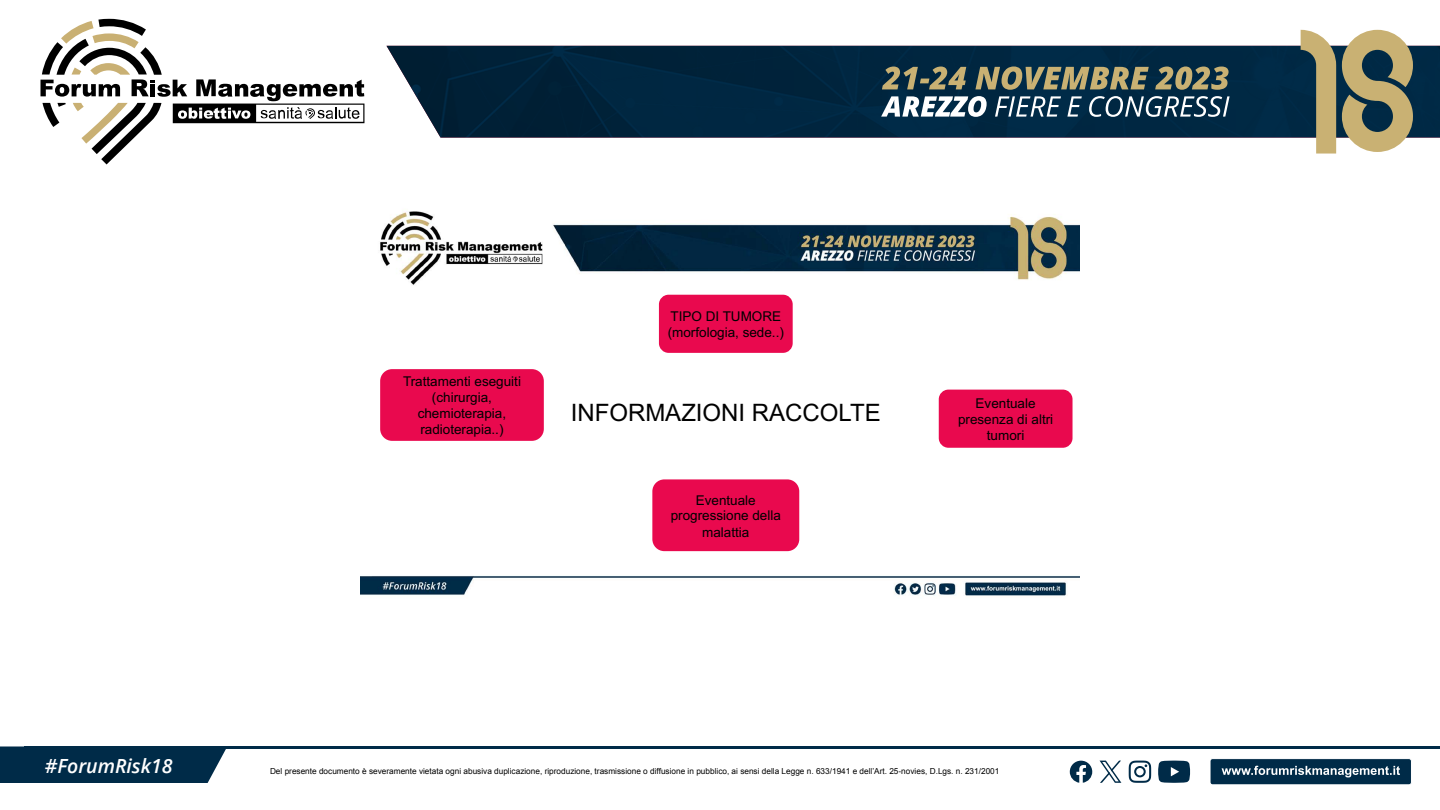
<style>
.page{position:relative;width:1440px;height:810px;background:#fff}
.page>*{position:absolute;margin:0;border:0;box-sizing:border-box;transform-origin:0 0}
.t1{font:24px "Arial";color:#000}
.t2{font:italic 600 19.5px "Open Sans";color:#fff}
.t3{font:13.5px/16.1px "Arial";color:#000;text-align:center}
.t4{font:8.25px "Arial";color:#000}
</style>
<div class="page">
<div style="left:0;top:746px;width:226px;height:37px;background:#002b48"></div>
<div style="left:1210px;top:759px;width:201px;height:26px;background:#002b48;border-radius:3px"></div>
<div style="left:1210px;top:758px;width:202px;height:27px;border:1px solid #fff;border-radius:3px"></div>
<svg style="left:1222px;top:766px;width:178px;height:11px"></svg>
<hr style="left:24px;top:746px;width:1416px;height:3px;background:#002b48">
<img style="left:386px;top:46px;width:1054px;height:92px">
<svg style="left:1342px;top:30px;width:71px;height:122px;background:#9a9575"></svg>
<svg style="left:1301px;top:30px;width:35px;height:124px;background:#929074"></svg>
<svg style="left:40px;top:19px;width:324px;height:145px"></svg>
<svg style="left:881px;top:96px;width:349px;height:21px"></svg>
<svg style="left:882px;top:66px;width:347px;height:24px;background:#656c5b"></svg>
<svg style="left:1129px;top:761px;width:22px;height:22px"></svg>
<svg style="left:1158px;top:761px;width:32px;height:22px"></svg>
<svg style="left:1070px;top:761px;width:22px;height:22px"></svg>
<svg style="left:1100px;top:761px;width:21px;height:22px"></svg>
<img style="left:360px;top:211px;width:720px;height:385px">
<div style="left:659px;top:295px;width:134px;height:58px;background:#e9094e;border-radius:10px"></div>
<div style="left:939px;top:390px;width:134px;height:58px;background:#e9094e;border-radius:10px"></div>
<div style="left:380px;top:369px;width:164px;height:72px;background:#e9094e;border-radius:12px"></div>
<div style="left:652px;top:479px;width:147px;height:72px;background:#e9094e;border-radius:12px"></div>
<h3 class="t3" style="left:403px;top:373px;width:120px">Trattamenti eseguiti (chirurgia, chemioterapia, radioterapia..)</h3>
<h3 class="t3" style="left:668px;top:308px;width:118px;line-height:15.7px;text-align:left">TIPO DI TUMORE (morfologia, sede..)</h3>
<h1 class="t1" style="left:571px;top:396px;width:312px">INFORMAZIONI RACCOLTE</h1>
<h3 class="t3" style="left:671px;top:492px;width:112px">Eventuale progressione della malattia</h3>
<h3 class="t3" style="left:958px;top:395px;width:97px">Eventuale presenza di altri tumori</h3>
<h2 class="t2" style="left:45px;top:752px;width:129px">#ForumRisk18</h2>
<p class="t4" style="left:270px;top:766px;width:731px">Del presente documento è severamente vietata ogni abusiva duplicazione, riproduzione, trasmissione o diffusione in pubblico, ai sensi della Legge n. 633/1941 e dell’Art. 25-novies, D.Lgs. n. 231/2001</p>
</div>
